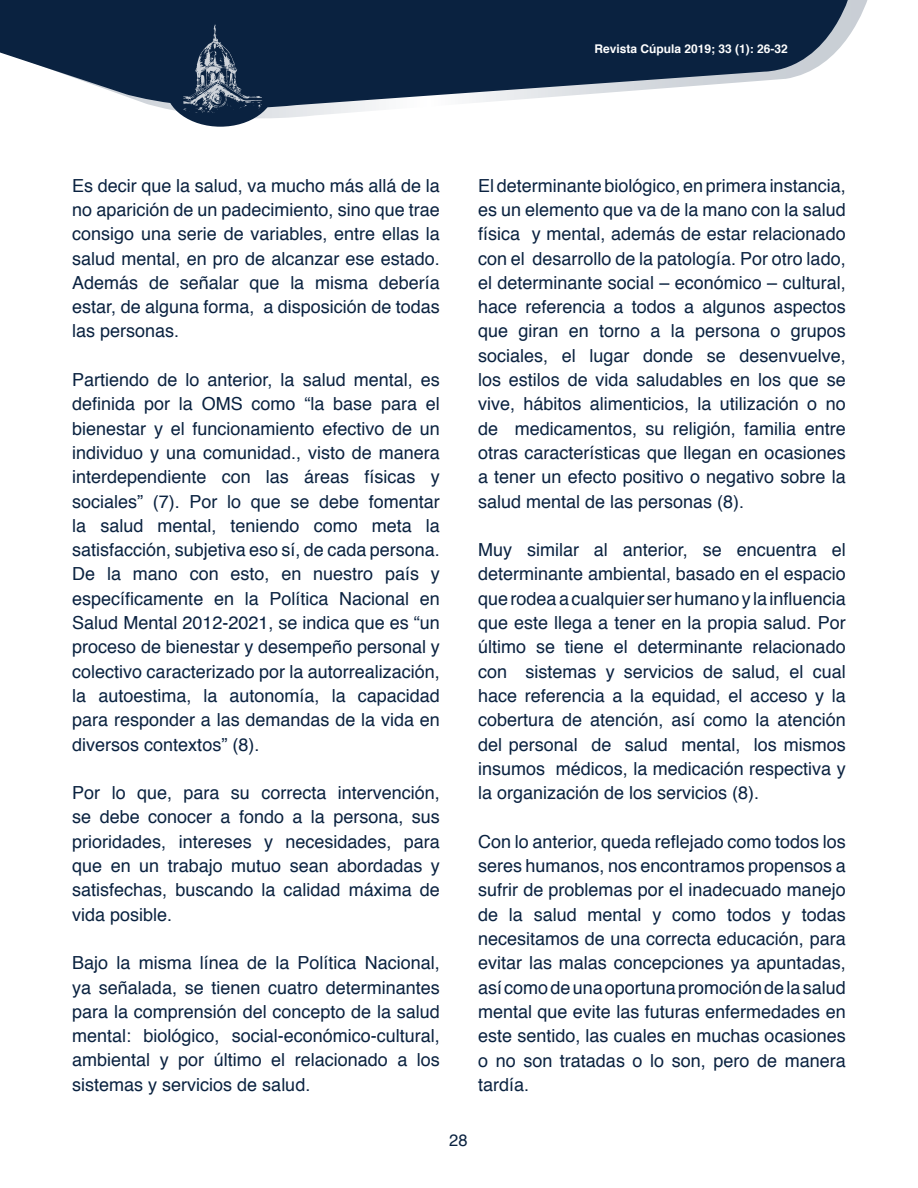
<style>
.page{position:relative;width:918px;height:1188px;background:#fff}
.page>*{position:absolute;margin:0;border:0;box-sizing:border-box;transform-origin:0 0}
.t1{font:18px/24.3px "Helvetica";color:#0a2240;text-align:justify}
.t2{font:16.5px "Helvetica";color:#0a2240}
.t3{font:700 12px "Helvetica";color:#fff}
</style>
<div class="page">
<svg style="left:0;top:0;width:852px;height:115px;fill:#0a2240"></svg>
<div style="left:166px;top:49px;width:109px;height:78px;background:#0a2240;border-radius:50%"></div>
<svg style="left:183px;top:25px;width:80px;height:88px"></svg>
<p class="t3" style="left:594px;top:39px;width:195px">Revista Cúpula 2019; 33 (1): 26-32</p>
<p class="t1" style="left:72px;top:174px;width:369px">Es decir que la salud, va mucho más allá de la no aparición de un padecimiento, sino que trae consigo una serie de variables, entre ellas la salud mental, en pro de alcanzar ese estado.<br>Además de señalar que la misma debería estar, de alguna forma, a disposición de todas las personas.</p>
<p class="t1" style="left:72px;top:368px;width:369px">Partiendo de lo anterior, la salud mental, es definida por la OMS como “la base para el bienestar y el funcionamiento efectivo de un individuo y una comunidad., visto de manera interdependiente con las áreas físicas y sociales” (7). Por lo que se debe fomentar la salud mental, teniendo como meta la satisfacción, subjetiva eso sí, de cada persona.<br>De la mano con esto, en nuestro país y específicamente en la Política Nacional en Salud Mental 2012-2021, se indica que es “un proceso de bienestar y desempeño personal y colectivo caracterizado por la autorrealización, la autoestima, la autonomía, la capacidad para responder a las demandas de la vida en diversos contextos” (8).</p>
<p class="t1" style="left:72px;top:781px;width:369px">Por lo que, para su correcta intervención, se debe conocer a fondo a la persona, sus prioridades, intereses y necesidades, para que en un trabajo mutuo sean abordadas y satisfechas, buscando la calidad máxima de vida posible.</p>
<p class="t1" style="left:72px;top:951px;width:369px">Bajo la misma línea de la Política Nacional, ya señalada, se tienen cuatro determinantes para la comprensión del concepto de la salud mental: biológico, social-económico-cultural, ambiental y por último el relacionado a los sistemas y servicios de salud.</p>
<p class="t1" style="left:478px;top:174px;width:369px">El determinante biológico, en primera instancia, es un elemento que va de la mano con la salud física y mental, además de estar relacionado con el desarrollo de la patología. Por otro lado, el determinante social – económico – cultural, hace referencia a todos a algunos aspectos que giran en torno a la persona o grupos sociales, el lugar donde se desenvuelve, los estilos de vida saludables en los que se vive, hábitos alimenticios, la utilización o no de medicamentos, su religión, familia entre otras características que llegan en ocasiones a tener un efecto positivo o negativo sobre la salud mental de las personas (8).</p>
<p class="t1" style="left:478px;top:538px;width:369px">Muy similar al anterior, se encuentra el determinante ambiental, basado en el espacio que rodea a cualquier ser humano y la influencia que este llega a tener en la propia salud. Por último se tiene el determinante relacionado con sistemas y servicios de salud, el cual hace referencia a la equidad, el acceso y la cobertura de atención, así como la atención del personal de salud mental, los mismos insumos médicos, la medicación respectiva y la organización de los servicios (8).</p>
<p class="t1" style="left:478px;top:830px;width:369px">Con lo anterior, queda reflejado como todos los seres humanos, nos encontramos propensos a sufrir de problemas por el inadecuado manejo de la salud mental y como todos y todas necesitamos de una correcta educación, para evitar las malas concepciones ya apuntadas, así como de una oportuna promoción de la salud mental que evite las futuras enfermedades en este sentido, las cuales en muchas ocasiones o no son tratadas o lo son, pero de manera tardía.</p>
<p class="t2" style="left:449px;top:1128px;width:20px">28</p>
</div>
